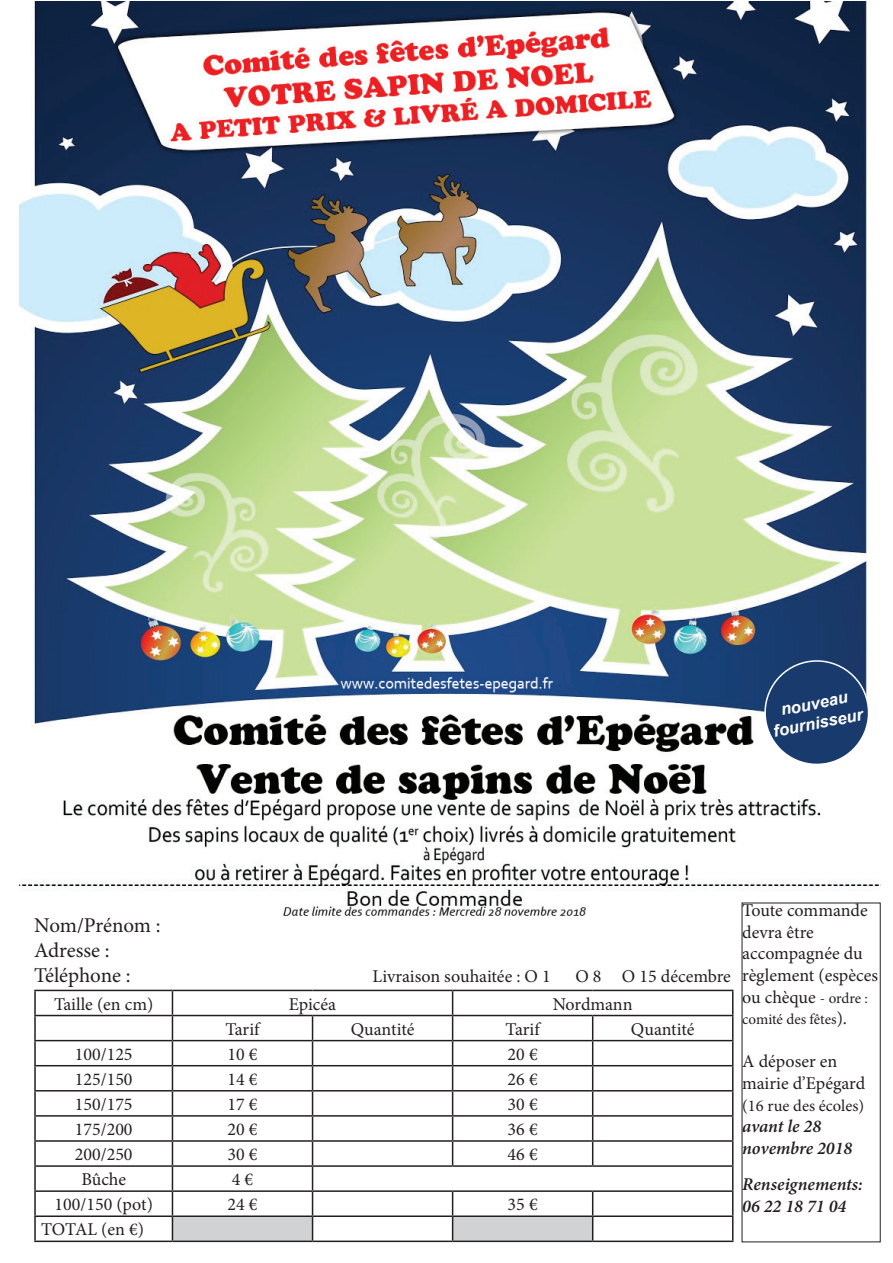
<style>
.page{position:relative;width:893px;height:1263px;background:#fff}
.page>*{position:absolute;margin:0;border:0;box-sizing:border-box;transform-origin:0 0}
.t1{font:21px/25.2px "Minion Pro";letter-spacing:-.005em;color:#231f20}
.t2{font:18px/21.6px "Minion Pro";color:#231f20}
.t3{font:italic 600 18px/21.6px "Minion Pro";color:#231f20}
.t4{font:italic 700 16.5px/19.8px "Arial";color:#fff;text-align:center}
.t5{font:16.5px "Minion Pro";color:#231f20}
.t6{font:15px "Minion Pro";color:#231f20}
.s1{font-size:15px}
.s2{font-size:18px}
</style>
<div class="page">
<img style="left:19px;top:1px;width:861px;height:915px">
<hr style="left:34px;top:990px;width:138px;height:1px;background:#231f20">
<hr style="left:34px;top:991px;width:2px;height:24px;background:#231f20">
<hr style="left:172px;top:990px;width:141px;height:1px;background:#231f20">
<hr style="left:313px;top:990px;width:140px;height:1px;background:#231f20">
<hr style="left:453px;top:990px;width:140px;height:1px;background:#231f20">
<hr style="left:593px;top:990px;width:140px;height:1px;background:#231f20">
<hr style="left:34px;top:1015px;width:138px;height:1px;background:#231f20">
<hr style="left:34px;top:1016px;width:2px;height:24px;background:#231f20">
<hr style="left:593px;top:1015px;width:140px;height:1px;background:#231f20">
<hr style="left:34px;top:1040px;width:138px;height:1px;background:#231f20">
<hr style="left:34px;top:1041px;width:2px;height:24px;background:#231f20">
<hr style="left:593px;top:1040px;width:140px;height:1px;background:#231f20">
<hr style="left:34px;top:1065px;width:138px;height:1px;background:#231f20">
<hr style="left:34px;top:1066px;width:2px;height:24px;background:#231f20">
<hr style="left:593px;top:1065px;width:140px;height:1px;background:#231f20">
<hr style="left:34px;top:1090px;width:138px;height:1px;background:#231f20">
<hr style="left:34px;top:1091px;width:2px;height:24px;background:#231f20">
<hr style="left:593px;top:1090px;width:140px;height:1px;background:#231f20">
<hr style="left:34px;top:1115px;width:138px;height:1px;background:#231f20">
<hr style="left:34px;top:1116px;width:2px;height:24px;background:#231f20">
<hr style="left:593px;top:1115px;width:140px;height:1px;background:#231f20">
<hr style="left:34px;top:1140px;width:138px;height:2px;background:#231f20">
<hr style="left:34px;top:1142px;width:2px;height:23px;background:#231f20">
<hr style="left:593px;top:1140px;width:140px;height:2px;background:#231f20">
<hr style="left:34px;top:1165px;width:138px;height:2px;background:#231f20">
<hr style="left:34px;top:1167px;width:2px;height:23px;background:#231f20">
<hr style="left:593px;top:1165px;width:140px;height:2px;background:#231f20">
<hr style="left:34px;top:1190px;width:138px;height:2px;background:#231f20">
<hr style="left:34px;top:1192px;width:2px;height:23px;background:#231f20">
<hr style="left:593px;top:1190px;width:140px;height:2px;background:#231f20">
<hr style="left:34px;top:1215px;width:138px;height:2px;background:#231f20">
<hr style="left:34px;top:1217px;width:2px;height:23px;background:#231f20">
<hr style="left:593px;top:1215px;width:140px;height:2px;background:#231f20">
<svg style="left:732px;top:991px;width:1px;height:249px"></svg>
<hr style="left:34px;top:1240px;width:138px;height:2px;background:#231f20">
<hr style="left:172px;top:1240px;width:141px;height:2px;background:#231f20">
<hr style="left:313px;top:1240px;width:140px;height:2px;background:#231f20">
<hr style="left:593px;top:1240px;width:140px;height:2px;background:#231f20">
<svg style="left:172px;top:991px;width:421px;height:250px"></svg>
<hr style="left:453px;top:1240px;width:140px;height:2px;background:#231f20">
<svg style="left:761px;top:656px;width:112px;height:113px"></svg>
<p class="t4" style="left:768px;top:703px;width:92px;rotate:-11deg">nouveau fournisseur</p>
<p class="t1" style="left:34px;top:912px;width:128px">Nom/Prénom :<br>Adresse :<br>Téléphone :</p>
<p class="t2" style="left:373px;top:966px;width:180px">Livraison souhaitée : O 1</p>
<p class="t2" style="left:575px;top:966px;width:157px">O 8 O 15 décembre</p>
<p class="t2" style="left:54px;top:993px;width:101px">Taille (en cm)</p>
<p class="t2" style="left:289px;top:993px;width:49px">Epicéa</p>
<p class="t2" style="left:553px;top:993px;width:81px">Nordmann</p>
<p class="t2" style="left:225px;top:1018px;width:36px">Tarif</p>
<p class="t2" style="left:351px;top:1018px;width:65px">Quantité</p>
<p class="t2" style="left:506px;top:1018px;width:36px">Tarif</p>
<p class="t2" style="left:631px;top:1018px;width:65px">Quantité</p>
<p class="t2" style="left:75px;top:1043px;width:59px">100/125</p>
<p class="t2" style="left:227px;top:1043px;width:32px">10 €</p>
<p class="t2" style="left:508px;top:1043px;width:32px">20 €</p>
<p class="t2" style="left:75px;top:1068px;width:59px">125/150</p>
<p class="t2" style="left:227px;top:1068px;width:32px">14 €</p>
<p class="t2" style="left:508px;top:1068px;width:32px">26 €</p>
<p class="t2" style="left:75px;top:1093px;width:59px">150/175</p>
<p class="t2" style="left:227px;top:1093px;width:32px">17 €</p>
<p class="t2" style="left:508px;top:1093px;width:32px">30 €</p>
<p class="t2" style="left:75px;top:1118px;width:59px">175/200</p>
<p class="t2" style="left:227px;top:1118px;width:32px">20 €</p>
<p class="t2" style="left:508px;top:1118px;width:32px">36 €</p>
<p class="t2" style="left:75px;top:1143px;width:59px">200/250</p>
<p class="t2" style="left:227px;top:1143px;width:32px">30 €</p>
<p class="t2" style="left:508px;top:1143px;width:32px">46 €</p>
<p class="t2" style="left:81px;top:1169px;width:46px">Bûche</p>
<p class="t2" style="left:232px;top:1169px;width:23px">4 €</p>
<p class="t2" style="left:55px;top:1194px;width:100px">100/150 (pot)</p>
<p class="t2" style="left:227px;top:1194px;width:32px">24 €</p>
<p class="t2" style="left:508px;top:1194px;width:32px">35 €</p>
<p class="t2" style="left:41px;top:1219px;width:104px">TOTAL (en €)</p>
<p class="t2" style="left:742px;top:900px;width:137px">Toute commande devra être accompagnée du règlement (espèces ou chèque <span class="s1">- ordre :</span></p>
<p class="t6" style="left:742px;top:1009px;width:106px">comité des fêtes<span class="s2">).</span></p>
<p class="t2" style="left:742px;top:1051px;width:124px">A déposer en mairie d’Epégard</p>
<p class="t5" style="left:742px;top:1094px;width:123px">(16 rue des écoles)</p>
<p class="t3" style="left:742px;top:1115px;width:112px">avant le 28 novembre 2018</p>
<p class="t3" style="left:742px;top:1173px;width:122px">Renseignements:<br>06 22 18 71 04</p>
</div>
